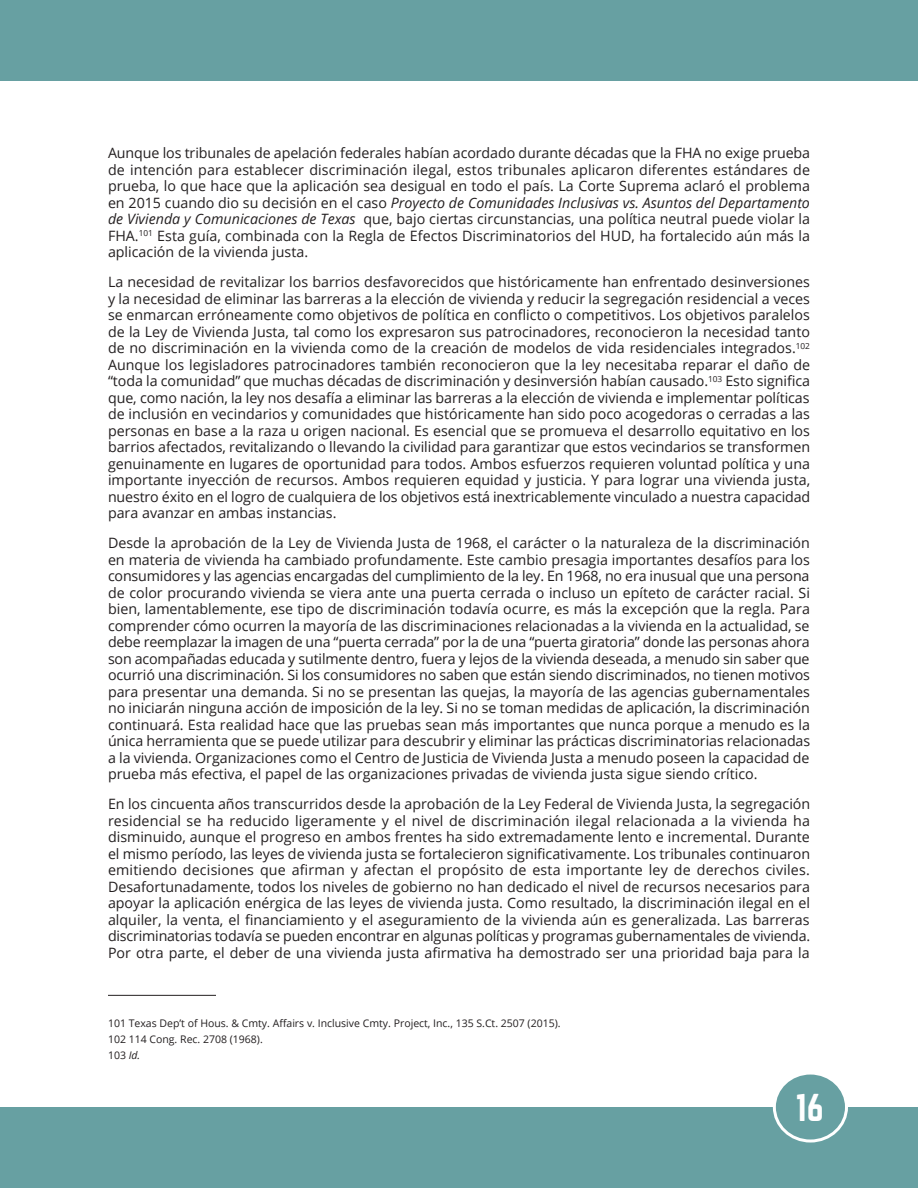
<style>
.page{position:relative;width:918px;height:1188px;background:#fff}
.page>*{position:absolute;margin:0;border:0;box-sizing:border-box;transform-origin:0 0}
.v1-PAGE_NUMBER{font:33.9px "Norwester";color:#fff}
.v1_BODY{font:14.25px/16.5px "Open Sans";color:#231f20;text-align:justify}
.v1_FOOTNOTES{font:10.5px "Open Sans";color:#231f20}
.s1{font-style:italic}
</style>
<div class="page">
<div style="left:0;top:1107px;width:918px;height:81px;background:#67a0a2"></div>
<div style="left:0;top:0;width:918px;height:81px;background:#67a0a2"></div>
<div style="left:774px;top:1073px;width:73px;height:68px;background:#67a0a2;border-radius:50%"></div>
<div style="left:773px;top:1072px;width:75px;height:71px;border:3px solid #fff;border-radius:50%"></div>
<hr style="left:108px;top:995px;width:108px;height:1px;background:#231f20">
<p class="v1_BODY" style="left:108px;top:145px;width:704px">Aunque los tribunales de apelación federales habían acordado durante décadas que la FHA no exige prueba de intención para establecer discriminación ilegal, estos tribunales aplicaron diferentes estándares de prueba, lo que hace que la aplicación sea desigual en todo el país. La Corte Suprema aclaró el problema en 2015 cuando dio su decisión en el caso <span class="s1">Proyecto de Comunidades Inclusivas vs. Asuntos del Departamento de Vivienda y Comunicaciones de Texas</span> que, bajo ciertas circunstancias, una política neutral puede violar la FHA.<sup>101</sup> Esta guía, combinada con la Regla de Efectos Discriminatorios del HUD, ha fortalecido aún más la aplicación de la vivienda justa.</p>
<p class="v1_BODY" style="left:108px;top:274px;width:704px">La necesidad de revitalizar los barrios desfavorecidos que históricamente han enfrentado desinversiones y la necesidad de eliminar las barreras a la elección de vivienda y reducir la segregación residencial a veces se enmarcan erróneamente como objetivos de política en conflicto o competitivos. Los objetivos paralelos de la Ley de Vivienda Justa, tal como los expresaron sus patrocinadores, reconocieron la necesidad tanto de no discriminación en la vivienda como de la creación de modelos de vida residenciales integrados.<sup>102<br></sup>Aunque los legisladores patrocinadores también reconocieron que la ley necesitaba reparar el daño de “toda la comunidad” que muchas décadas de discriminación y desinversión habían causado.<sup>103</sup> Esto significa que, como nación, la ley nos desafía a eliminar las barreras a la elección de vivienda e implementar políticas de inclusión en vecindarios y comunidades que históricamente han sido poco acogedoras o cerradas a las personas en base a la raza u origen nacional. Es esencial que se promueva el desarrollo equitativo en los barrios afectados, revitalizando o llevando la civilidad para garantizar que estos vecindarios se transformen genuinamente en lugares de oportunidad para todos. Ambos esfuerzos requieren voluntad política y una importante inyección de recursos. Ambos requieren equidad y justicia. Y para lograr una vivienda justa, nuestro éxito en el logro de cualquiera de los objetivos está inextricablemente vinculado a nuestra capacidad para avanzar en ambas instancias.</p>
<p class="v1_BODY" style="left:108px;top:535px;width:704px">Desde la aprobación de la Ley de Vivienda Justa de 1968, el carácter o la naturaleza de la discriminación en materia de vivienda ha cambiado profundamente. Este cambio presagia importantes desafíos para los consumidores y las agencias encargadas del cumplimiento de la ley. En 1968, no era inusual que una persona de color procurando vivienda se viera ante una puerta cerrada o incluso un epíteto de carácter racial. Si bien, lamentablemente, ese tipo de discriminación todavía ocurre, es más la excepción que la regla. Para comprender cómo ocurren la mayoría de las discriminaciones relacionadas a la vivienda en la actualidad, se debe reemplazar la imagen de una “puerta cerrada” por la de una “puerta giratoria” donde las personas ahora son acompañadas educada y sutilmente dentro, fuera y lejos de la vivienda deseada, a menudo sin saber que ocurrió una discriminación. Si los consumidores no saben que están siendo discriminados, no tienen motivos para presentar una demanda. Si no se presentan las quejas, la mayoría de las agencias gubernamentales no iniciarán ninguna acción de imposición de la ley. Si no se toman medidas de aplicación, la discriminación continuará. Esta realidad hace que las pruebas sean más importantes que nunca porque a menudo es la única herramienta que se puede utilizar para descubrir y eliminar las prácticas discriminatorias relacionadas a la vivienda. Organizaciones como el Centro de Justicia de Vivienda Justa a menudo poseen la capacidad de prueba más efectiva, el papel de las organizaciones privadas de vivienda justa sigue siendo crítico.</p>
<p class="v1_BODY" style="left:108px;top:796px;width:704px">En los cincuenta años transcurridos desde la aprobación de la Ley Federal de Vivienda Justa, la segregación residencial se ha reducido ligeramente y el nivel de discriminación ilegal relacionada a la vivienda ha disminuido, aunque el progreso en ambos frentes ha sido extremadamente lento e incremental. Durante el mismo período, las leyes de vivienda justa se fortalecieron significativamente. Los tribunales continuaron emitiendo decisiones que afirman y afectan el propósito de esta importante ley de derechos civiles.<br>Desafortunadamente, todos los niveles de gobierno no han dedicado el nivel de recursos necesarios para apoyar la aplicación enérgica de las leyes de vivienda justa. Como resultado, la discriminación ilegal en el alquiler, la venta, el financiamiento y el aseguramiento de la vivienda aún es generalizada. Las barreras discriminatorias todavía se pueden encontrar en algunas políticas y programas gubernamentales de vivienda.<br>Por otra parte, el deber de una vivienda justa afirmativa ha demostrado ser una prioridad baja para la</p>
<p class="v1_FOOTNOTES" style="left:108px;top:1016px;width:454px">101 Texas Dep’t of Hous. &amp; Cmty. Affairs v. Inclusive Cmty. Project, Inc., 135 S.Ct. 2507 (2015).</p>
<p class="v1_FOOTNOTES" style="left:108px;top:1032px;width:156px">102 114 Cong. Rec. 2708 (1968).</p>
<p class="v1_FOOTNOTES" style="left:108px;top:1048px;width:34px">103 <span class="s1">Id.</span></p>
<p class="v1-PAGE_NUMBER" style="left:796px;top:1091px;width:30px">16</p>
</div>
